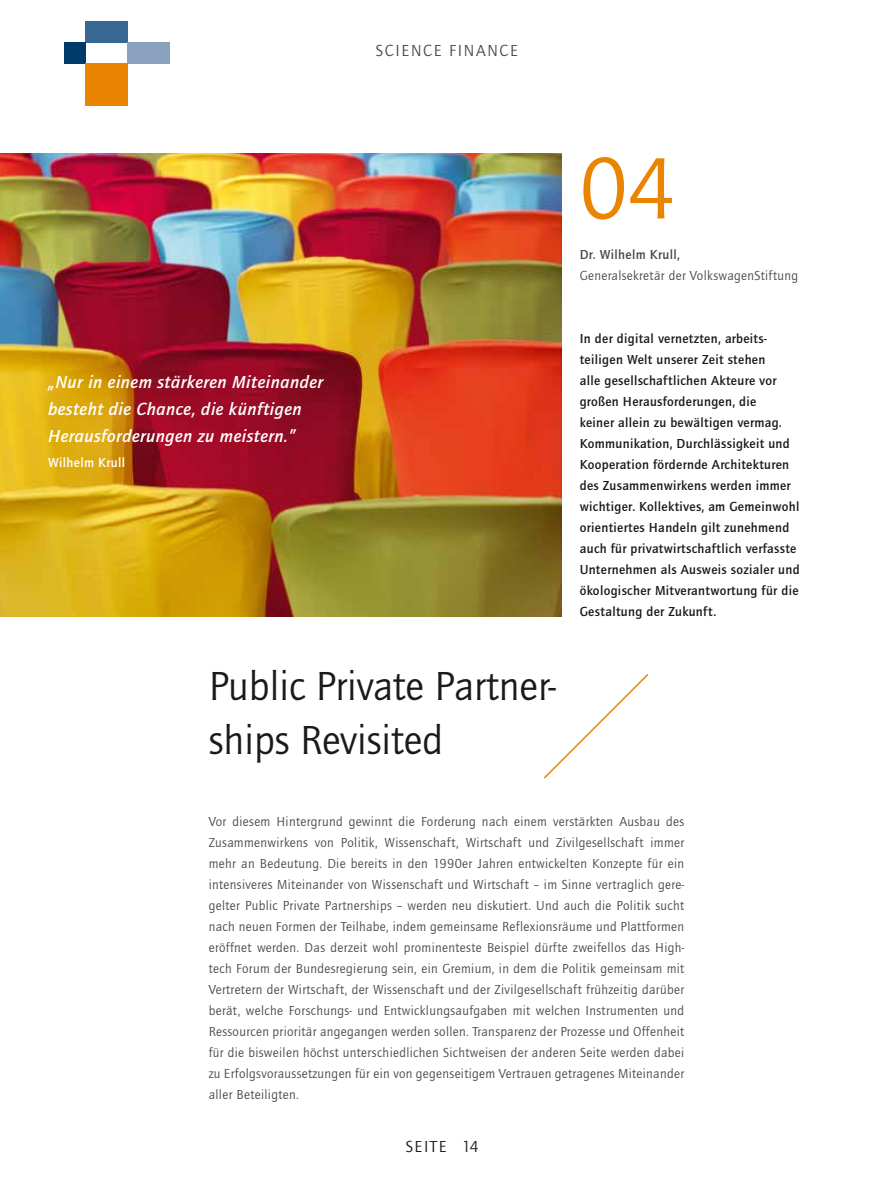
<style>
.page{position:relative;width:893px;height:1191px;background:#fff}
.page>*{position:absolute;margin:0;border:0;box-sizing:border-box;transform-origin:0 0}
.t1{font:90px "Quay Sans ITC Std";color:#e98500}
.t2{font:42px/54px "Quay Sans ITC Std";color:#1a1a18}
.t3{font:italic 500 18px/27px "Quay Sans ITC Std";letter-spacing:.025em;color:#fff}
.t4{font:16.5px "Quay Sans ITC Std";letter-spacing:.1em;color:#494948}
.t5{font:16.5px "Quay Sans ITC Std";letter-spacing:.1em;color:#1a1a18}
.t6{font:13.5px/21px "Quay Sans ITC Std";letter-spacing:.025em;color:#494948;text-align:justify}
.t7{font:500 13.5px/21px "Quay Sans ITC Std";letter-spacing:.025em;color:#1a1a18}
.t8{font:500 13.5px "Quay Sans ITC Std";letter-spacing:.025em;color:#494948}
.t9{font:500 13.5px "Quay Sans ITC Std";letter-spacing:.025em;color:#fff}
</style>
<div class="page">
<div style="left:85px;top:21px;width:43px;height:21px;background:#386792"></div>
<div style="left:64px;top:42px;width:21px;height:21px;background:#003a68"></div>
<div style="left:128px;top:42px;width:42px;height:21px;background:#8aa0bf"></div>
<div style="left:85px;top:63px;width:43px;height:42px;background:#e98500"></div>
<img style="left:0;top:154px;width:561px;height:462px">
<svg style="left:543px;top:674px;width:106px;height:105px"></svg>
<p class="t4" style="left:376px;top:41px;width:144px">SCIENCE FINANCE</p>
<h3 class="t3" style="left:48px;top:368px;width:277px">„Nur in einem stärkeren Miteinander besteht die Chance, die künftigen<br>Herausforderungen zu meistern.”</h3>
<p class="t9" style="left:48px;top:455px;width:78px">Wilhelm Krull</p>
<h2 class="t2" style="left:209px;top:659px;width:349px">Public Private Partner&shy;ships Revisited</h2>
<h1 class="t1" style="left:580px;top:136px;width:97px">04</h1>
<p class="t8" style="left:580px;top:247px;width:102px">Dr. Wilhelm Krull,</p>
<p class="t6" style="left:580px;top:265px;width:220px">Generalsekretär der VolkswagenStiftung</p>
<p class="t7" style="left:580px;top:328px;width:221px">In der digital vernetzten, arbeits&shy;teiligen Welt unserer Zeit stehen<br>alle gesellschaftlichen Akteure vor großen Herausforderungen, die<br>keiner allein zu bewältigen vermag.<br>Kommunikation, Durchlässigkeit und Kooperation fördernde Architekturen des Zusammenwirkens werden immer wichtiger. Kollektives, am Gemeinwohl orientiertes Handeln gilt zunehmend auch für privatwirtschaftlich verfasste Unternehmen als Ausweis sozialer und ökologischer Mitverantwortung für die Gestaltung der Zukunft.</p>
<p class="t6" style="left:209px;top:811px;width:477px">Vor diesem Hintergrund gewinnt die Forderung nach einem verstärkten Ausbau des Zusammenwirkens von Politik, Wissenschaft, Wirtschaft und Zivilgesellschaft immer mehr an Bedeutung. Die bereits in den 1990er Jahren entwickelten Konzepte für ein intensiveres Miteinander von Wissenschaft und Wirtschaft – im Sinne vertraglich gere&shy;gelter Public Private Partnerships – werden neu diskutiert. Und auch die Politik sucht nach neuen Formen der Teilhabe, indem gemeinsame Reflexionsräume und Plattformen eröffnet werden. Das derzeit wohl prominenteste Beispiel dürfte zweifellos das High&shy;tech Forum der Bundesregierung sein, ein Gremium, in dem die Politik gemeinsam mit Vertretern der Wirtschaft, der Wissenschaft und der Zivilgesellschaft frühzeitig darüber berät, welche Forschungs- und Entwicklungsaufgaben mit welchen Instrumenten und Ressourcen prioritär angegangen werden sollen. Transparenz der Prozesse und Offenheit für die bisweilen höchst unterschiedlichen Sichtweisen der anderen Seite werden dabei zu Erfolgsvoraussetzungen für ein von gegenseitigem Vertrauen getragenes Miteinander aller Beteiligten.</p>
<p class="t5" style="left:406px;top:1136px;width:74px">SEITE 14</p>
</div>
